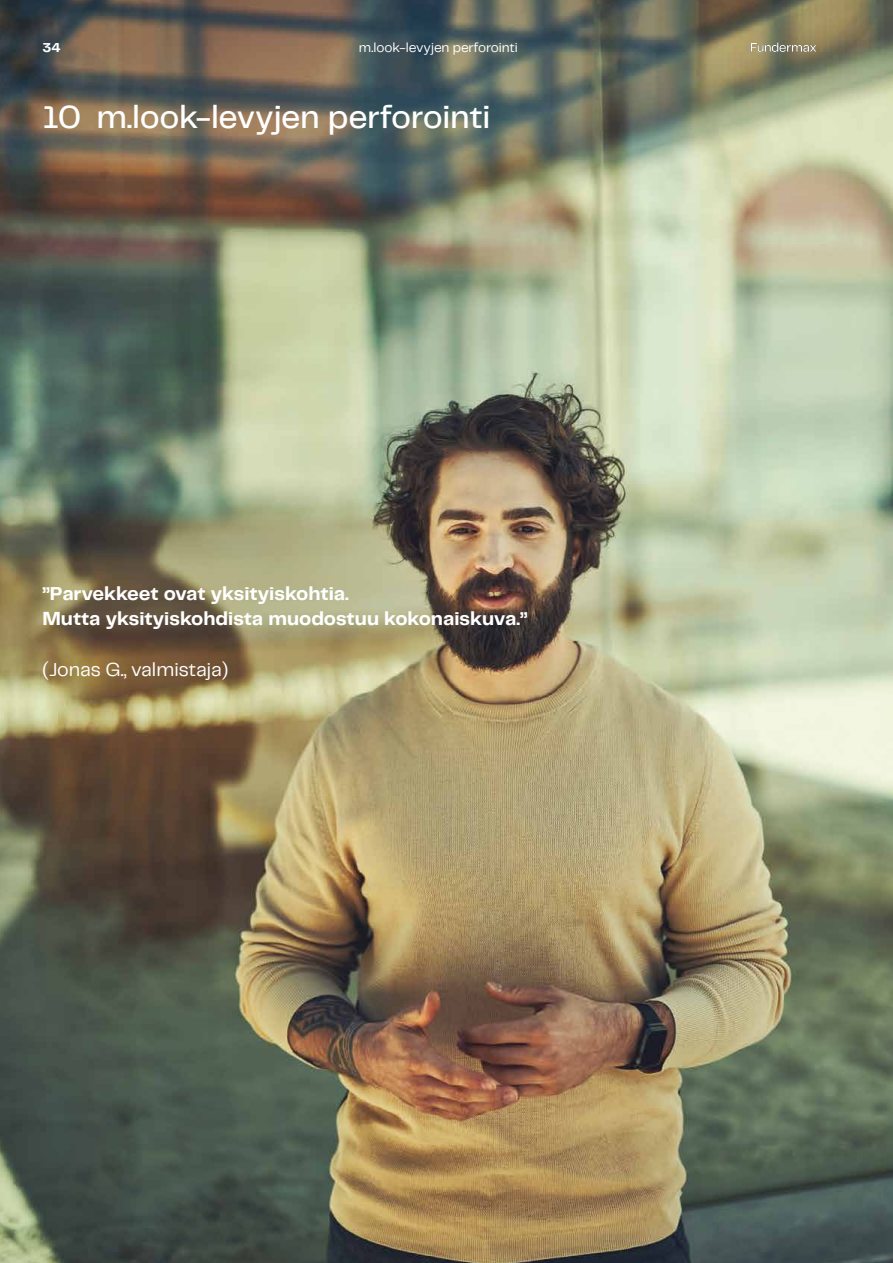
<style>
.page{position:relative;width:893px;height:1263px;background:#fff}
.page>*{position:absolute;margin:0;border:0;box-sizing:border-box;transform-origin:0 0}
.t1{font:500 33px "Telegraf";letter-spacing:-.01em;color:#fff}
.t2{font:700 19.5px/25.5px "Telegraf";color:#fff}
.t3{font:19.5px "Telegraf";color:#fff}
.t4{font:13.5px "Telegraf";letter-spacing:-.005em;color:#fff}
.t5{font:700 13.5px "Telegraf";color:#fff}
</style>
<div class="page">
<img style="left:0;top:0;width:893px;height:1263px">
<svg style="left:751px;top:43px;width:65px;height:9px"></svg>
<p class="t5" style="left:43px;top:38px;width:20px">34</p>
<p class="t4" style="left:359px;top:38px;width:161px">m.look-levyjen perforointi</p>
<h1 class="t1" style="left:43px;top:94px;width:449px">10 m.look-levyjen perforointi</h1>
<p class="t2" style="left:43px;top:580px;width:487px">”Parvekkeet ovat yksityiskohtia.<br>Mutta yksityiskohdista muodostuu kokonaiskuva.”</p>
<p class="t3" style="left:43px;top:657px;width:187px">(Jonas G., valmistaja)</p>
</div>
